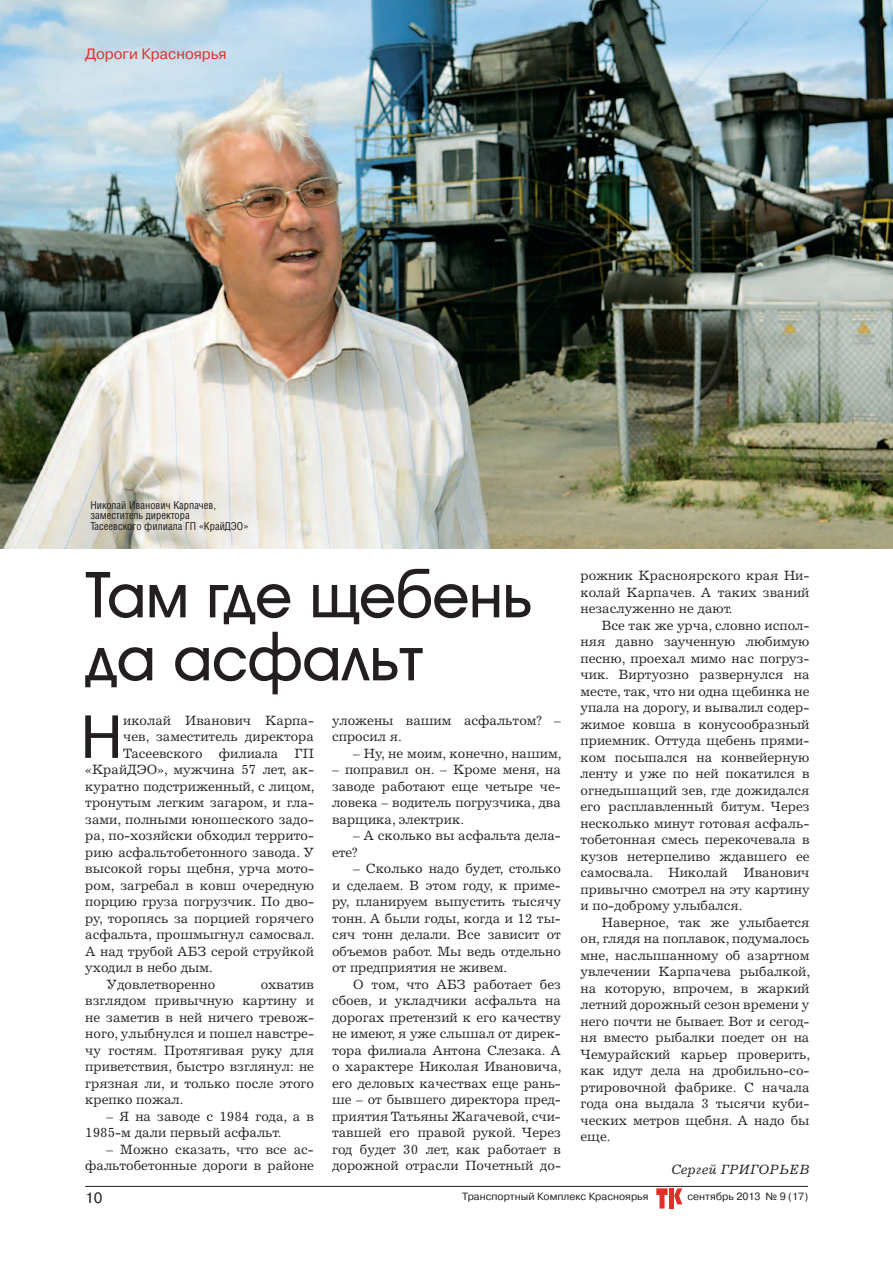
<style>
.page{position:relative;width:893px;height:1263px;background:#fff}
.page>*{position:absolute;margin:0;border:0;box-sizing:border-box;transform-origin:0 0}
.t1{font:63px/63px "zn Avante Bs";color:#231f20}
.t2{font:60.6px "zn Pragmatica";color:#231f20}
.t3{font:15px "zn Pragmatica";color:#e12f2a}
.t4{font:15px "zn Pragmatica";color:#231f20}
.t5{font:13.5px/16.5px "zn Excelsior";color:#231f20;text-align:justify}
.t6{font:italic 13.5px "zn Excelsior";color:#231f20}
.t7{font:10.5px/10.5px "zn Letterica";color:#231f20}
.t8{font:10.5px "zn Pragmatica";color:#231f20}
</style>
<div class="page">
<img style="left:0;top:0;width:892px;height:549px">
<hr style="left:85px;top:1186px;width:723px;height:1px;background:#231f20">
<svg style="left:656px;top:1188px;width:12px;height:20px"></svg>
<div style="left:669px;top:1188px;width:5px;height:20px;background:#e12f2a"></div>
<svg style="left:674px;top:1188px;width:8px;height:16px"></svg>
<p class="t3" style="left:85px;top:46px;width:143px">Дороги Красноярья</p>
<p class="t7" style="left:90px;top:500px;width:160px">Николай Иванович Карпачев, заместитель директора<br>Тасеевского филиала ГП «КрайДЭО»</p>
<h1 class="t1" style="left:85px;top:565px;width:449px">Там где щебень да асфальт</h1>
<h2 class="t2" style="left:80px;top:705px;width:45px">Н</h2>
<p class="t5" style="left:123px;top:712px;width:192px">иколай Иванович Карпа-</p>
<p class="t5" style="left:123px;top:728px;width:192px">чев, заместитель директора</p>
<p class="t5" style="left:123px;top:745px;width:192px">Тасеевского филиала ГП</p>
<p class="t5" style="left:85px;top:761px;width:230px">«КрайДЭО», мужчина 57 лет, ак-</p>
<p class="t5" style="left:85px;top:778px;width:231px">куратно подстриженный, с лицом,</p>
<p class="t5" style="left:85px;top:794px;width:230px">тронутым легким загаром, и гла-</p>
<p class="t5" style="left:85px;top:811px;width:230px">зами, полными юношеского задо-</p>
<p class="t5" style="left:85px;top:827px;width:230px">ра, по-хозяйски обходил террито-</p>
<p class="t5" style="left:85px;top:844px;width:230px">рию асфальтобетонного завода. У</p>
<p class="t5" style="left:85px;top:860px;width:230px">высокой горы щебня, урча мото-</p>
<p class="t5" style="left:85px;top:877px;width:230px">ром, загребал в ковш очередную</p>
<p class="t5" style="left:85px;top:893px;width:230px">порцию груза погрузчик. По дво-</p>
<p class="t5" style="left:85px;top:910px;width:230px">ру, торопясь за порцией горячего</p>
<p class="t5" style="left:85px;top:926px;width:231px">асфальта, прошмыгнул самосвал.</p>
<p class="t5" style="left:85px;top:943px;width:230px">А над трубой АБЗ серой струйкой</p>
<p class="t5" style="left:85px;top:959px;width:129px">уходил в небо дым.</p>
<p class="t5" style="left:107px;top:976px;width:110px">Удовлетворенно</p>
<p class="t5" style="left:85px;top:976px;width:230px;text-indent:175px">охватив взглядом привычную картину и не заметив в ней ничего тревож&shy;ного, улыбнулся и пошел навстре&shy;чу гостям. Протягивая руку для приветствия, быстро взглянул: не грязная ли, и только после этого крепко пожал.</p>
<p class="t5" style="left:85px;top:1108px;width:230px;text-indent:21px">– Я на заводе с 1984 года, а в<br>1985-м дали первый асфальт.</p>
<p class="t5" style="left:85px;top:1141px;width:230px;text-align:right">– Можно сказать, что все ас&shy;фальтобетонные дороги в районе</p>
<p class="t5" style="left:332px;top:712px;width:230px">уложены вашим асфальтом? – спросил я.</p>
<p class="t5" style="left:353px;top:745px;width:210px">– Ну, не моим, конечно, нашим,</p>
<p class="t5" style="left:332px;top:761px;width:230px">– поправил он. – Кроме меня, на заводе работают еще четыре че&shy;ловека – водитель погрузчика, два варщика, электрик.</p>
<p class="t5" style="left:332px;top:827px;width:230px;text-indent:21px">– А сколько вы асфальта дела&shy;ете?</p>
<p class="t5" style="left:332px;top:860px;width:230px;text-indent:21px">– Сколько надо будет, столько и сделаем. В этом году, к приме&shy;ру, планируем выпустить тысячу тонн. А были годы, когда и 12 ты&shy;сяч тонн делали. Все зависит от объемов работ. Мы ведь отдельно от предприятия не живем.</p>
<p class="t5" style="left:332px;top:976px;width:231px;text-indent:21px">О том, что АБЗ работает без сбоев, и укладчики асфальта на дорогах претензий к его качеству не имеют, я уже слышал от дирек&shy;тора филиала Антона Слезака. А о характере Николая Ивановича, его деловых качествах еще рань&shy;ше – от бывшего директора пред&shy;приятия Татьяны Жагачевой, счи&shy;тавшей его правой рукой. Через год будет 30 лет, как работает в дорожной отрасли Почетный до-</p>
<p class="t5" style="left:581px;top:567px;width:230px">рожник Красноярского края Ни&shy;колай Карпачев. А таких званий незаслуженно не дают.</p>
<p class="t5" style="left:581px;top:617px;width:230px;text-indent:21px">Все так же урча, словно испол&shy;няя давно заученную любимую песню, проехал мимо нас погруз&shy;чик. Виртуозно развернулся на месте, так, что ни одна щебинка не упала на дорогу, и вывалил содер&shy;жимое ковша в конусообразный приемник. Оттуда щебень прями&shy;ком посыпался на конвейерную ленту и уже по ней покатился в огнедышащий зев, где дожидался его расплавленный битум. Через несколько минут готовая асфаль&shy;тобетонная смесь перекочевала в кузов нетерпеливо ждавшего ее самосвала. Николай Иванович привычно смотрел на эту картину и по-доброму улыбался.</p>
<p class="t5" style="left:581px;top:914px;width:231px;text-indent:21px">Наверное, так же улыбается он, глядя на поплавок, подумалось мне, наслышанному об азартном увлечении Карпачева рыбалкой, на которую, впрочем, в жаркий летний дорожный сезон времени у него почти не бывает. Вот и сегод&shy;ня вместо рыбалки поедет он на Чемурайский карьер проверить, как идут дела на дробильно-со&shy;ртировочной фабрике. С начала года она выдала 3 тысячи куби&shy;ческих метров щебня. А надо бы еще.</p>
<p class="t6" style="left:671px;top:1162px;width:69px">Сергей Григор</p>
<p class="t6" style="left:779px;top:1162px;width:22px">ьев</p>
<p class="t4" style="left:85px;top:1190px;width:19px">10</p>
<p class="t8" style="left:462px;top:1190px;width:188px">Транспортный Комплекс Красноярья</p>
<p class="t8" style="left:687px;top:1190px;width:122px">сентябрь 2013 № 9 (17)</p>
</div>
